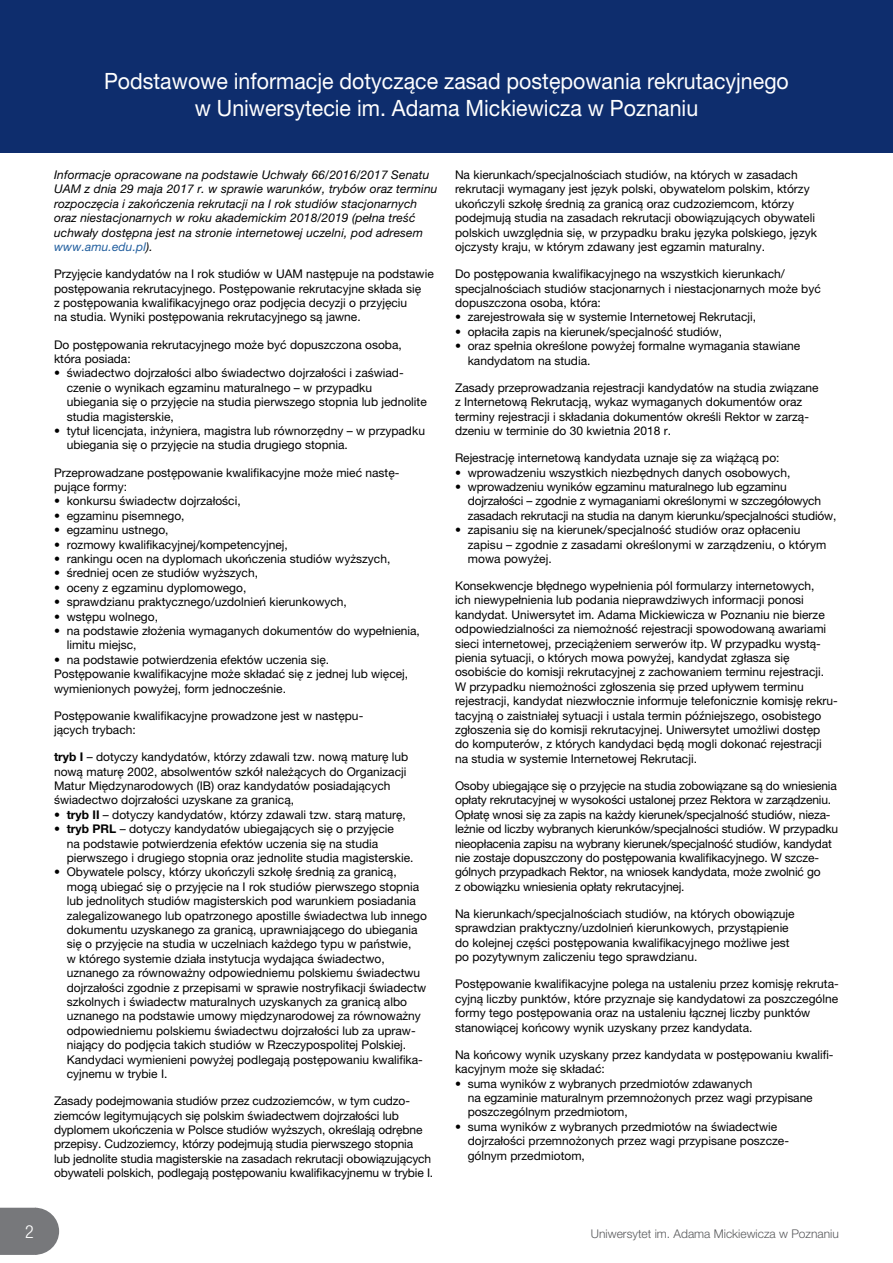
<style>
.page{position:relative;width:893px;height:1263px;background:#fff}
.page>*{position:absolute;margin:0;border:0;box-sizing:border-box;transform-origin:0 0}
.t1{font:22.5px/27px "Helvetica Neue LT Pro";color:#fff;text-align:center;scale:.95 1}
.t2{font:300 condensed 18px "Helvetica Neue LT Pro";color:#fff}
.t3{font:12px/14.4px "Helvetica Neue LT Pro";color:#000}
.t4{font:italic 12px/14.4px "Helvetica Neue LT Pro";letter-spacing:.01em;color:#000}
.t5{font:300 12px "Helvetica Neue LT Pro";color:#58595b}
.s1{color:#215e9e}
.s2{font-weight:700}
</style>
<div class="page">
<svg style="left:0;top:1208px;width:59px;height:47px;background:#828386"></svg>
<div style="left:0;top:0;width:893px;height:153px;background:#0e2d6d"></div>
<h1 class="t1" style="left:104px;top:67px;width:722px">Podstawowe informacje dotyczące zasad postępowania rekrutacyjnego w Uniwersytecie im. Adama Mickiewicza w Poznaniu</h1>
<p class="t4" style="left:54px;top:167px;width:385px">Informacje opracowane na podstawie Uchwały 66/2016/2017 Senatu UAM z dnia 29 maja 2017 r. w sprawie warunków, trybów oraz terminu rozpoczęcia i zakończenia rekrutacji na I rok studiów stacjonarnych oraz niestacjonarnych w roku akademickim 2018/2019 (pełna treść uchwały dostępna jest na stronie internetowej uczelni, pod adresem <span class="s1">www.amu.edu.pl</span>).</p>
<p class="t3" style="left:54px;top:267px;width:381px">Przyjęcie kandydatów na I rok studiów w UAM następuje na podstawie postępowania rekrutacyjnego. Postępowanie rekrutacyjne składa się<br>z postępowania kwalifikacyjnego oraz podjęcia decyzji o przyjęciu<br>na studia. Wyniki postępowania rekrutacyjnego są jawne.</p>
<p class="t3" style="left:54px;top:337px;width:349px">Do postępowania rekrutacyjnego może być dopuszczona osoba, która posiada:</p>
<p class="t3" style="left:67px;top:366px;width:361px;text-indent:-13px">• świadectwo dojrzałości albo świadectwo dojrzałości i zaświad&shy;czenie o wynikach egzaminu maturalnego – w przypadku ubiegania się o przyjęcie na studia pierwszego stopnia lub jednolite studia magisterskie,</p>
<p class="t3" style="left:67px;top:423px;width:360px;text-indent:-13px">• tytuł licencjata, inżyniera, magistra lub równorzędny – w przypadku ubiegania się o przyjęcie na studia drugiego stopnia.</p>
<p class="t3" style="left:54px;top:465px;width:347px">Przeprowadzane postępowanie kwalifikacyjne może mieć nastę&shy;pujące formy:</p>
<p class="t3" style="left:54px;top:494px;width:188px">• konkursu świadectw dojrzałości,</p>
<p class="t3" style="left:54px;top:508px;width:132px">• egzaminu pisemnego,</p>
<p class="t3" style="left:54px;top:522px;width:116px">• egzaminu ustnego,</p>
<p class="t3" style="left:54px;top:537px;width:235px">• rozmowy kwalifikacyjnej/kompetencyjnej,</p>
<p class="t3" style="left:54px;top:551px;width:338px">• rankingu ocen na dyplomach ukończenia studiów wyższych,</p>
<p class="t3" style="left:54px;top:566px;width:206px">• średniej ocen ze studiów wyższych,</p>
<p class="t3" style="left:54px;top:580px;width:194px">• oceny z egzaminu dyplomowego,</p>
<p class="t3" style="left:54px;top:594px;width:294px">• sprawdzianu praktycznego/uzdolnień kierunkowych,</p>
<p class="t3" style="left:54px;top:609px;width:106px">• wstępu wolnego,</p>
<p class="t3" style="left:67px;top:623px;width:355px;text-indent:-13px">• na podstawie złożenia wymaganych dokumentów do wypełnienia, limitu miejsc,</p>
<p class="t3" style="left:54px;top:652px;width:356px">• na podstawie potwierdzenia efektów uczenia się.<br>Postępowanie kwalifikacyjne może składać się z jednej lub więcej, wymienionych powyżej, form jednocześnie.</p>
<p class="t3" style="left:54px;top:708px;width:311px">Postępowanie kwalifikacyjne prowadzone jest w następu&shy;jących trybach:</p>
<p class="t3" style="left:54px;top:750px;width:356px"><span class="s2">tryb I</span> – dotyczy kandydatów, którzy zdawali tzw. nową maturę lub nową maturę 2002, absolwentów szkół należących do Organizacji Matur Międzynarodowych (IB) oraz kandydatów posiadających świadectwo dojrzałości uzyskane za granicą,</p>
<p class="t3" style="left:54px;top:807px;width:353px">• <span class="s2">tryb II</span> – dotyczy kandydatów, którzy zdawali tzw. starą maturę,</p>
<p class="t3" style="left:67px;top:822px;width:348px;text-indent:-13px">• <span class="s2">tryb PRL</span> – dotyczy kandydatów ubiegających się o przyjęcie<br>na podstawie potwierdzenia efektów uczenia się na studia pierwszego i drugiego stopnia oraz jednolite studia magisterskie.</p>
<p class="t3" style="left:67px;top:865px;width:362px;text-indent:-13px">• Obywatele polscy, którzy ukończyli szkołę średnią za granicą, mogą ubiegać się o przyjęcie na I rok studiów pierwszego stopnia lub jednolitych studiów magisterskich pod warunkiem posiadania zalegalizowanego lub opatrzonego apostille świadectwa lub innego dokumentu uzyskanego za granicą, uprawniającego do ubiegania się o przyjęcie na studia w uczelniach każdego typu w państwie,<br>w którego systemie działa instytucja wydająca świadectwo, uznanego za równoważny odpowiedniemu polskiemu świadectwu dojrzałości zgodnie z przepisami w sprawie nostryfikacji świadectw szkolnych i świadectw maturalnych uzyskanych za granicą albo uznanego na podstawie umowy międzynarodowej za równoważny odpowiedniemu polskiemu świadectwu dojrzałości lub za upraw&shy;niający do podjęcia takich studiów w Rzeczypospolitej Polskiej.<br>Kandydaci wymienieni powyżej podlegają postępowaniu kwalifika&shy;cyjnemu w trybie I.</p>
<p class="t3" style="left:54px;top:1093px;width:381px">Zasady podejmowania studiów przez cudzoziemców, w tym cudzo&shy;ziemców legitymujących się polskim świadectwem dojrzałości lub dyplomem ukończenia w Polsce studiów wyższych, określają odrębne przepisy. Cudzoziemcy, którzy podejmują studia pierwszego stopnia<br>lub jednolite studia magisterskie na zasadach rekrutacji obowiązujących obywateli polskich, podlegają postępowaniu kwalifikacyjnemu w trybie I.</p>
<p class="t3" style="left:455px;top:167px;width:363px">Na kierunkach/specjalnościach studiów, na których w zasadach rekrutacji wymagany jest język polski, obywatelom polskim, którzy ukończyli szkołę średnią za granicą oraz cudzoziemcom, którzy podejmują studia na zasadach rekrutacji obowiązujących obywateli polskich uwzględnia się, w przypadku braku języka polskiego, język ojczysty kraju, w którym zdawany jest egzamin maturalny.</p>
<p class="t3" style="left:455px;top:267px;width:367px">Do postępowania kwalifikacyjnego na wszystkich kierunkach/ specjalnościach studiów stacjonarnych i niestacjonarnych może być dopuszczona osoba, która:</p>
<p class="t3" style="left:455px;top:310px;width:303px">• zarejestrowała się w systemie Internetowej Rekrutacji,</p>
<p class="t3" style="left:455px;top:324px;width:269px">• opłaciła zapis na kierunek/specjalność studiów,</p>
<p class="t3" style="left:468px;top:339px;width:334px;text-indent:-13px">• oraz spełnia określone powyżej formalne wymagania stawiane kandydatom na studia.</p>
<p class="t3" style="left:455px;top:380px;width:365px">Zasady przeprowadzania rejestracji kandydatów na studia związane z Internetową Rekrutacją, wykaz wymaganych dokumentów oraz terminy rejestracji i składania dokumentów określi Rektor w zarzą&shy;dzeniu w terminie do 30 kwietnia 2018 r.</p>
<p class="t3" style="left:455px;top:450px;width:326px">Rejestrację internetową kandydata uznaje się za wiążącą po:</p>
<p class="t3" style="left:455px;top:465px;width:337px">• wprowadzeniu wszystkich niezbędnych danych osobowych,</p>
<p class="t3" style="left:468px;top:479px;width:370px;text-indent:-13px">• wprowadzeniu wyników egzaminu maturalnego lub egzaminu dojrzałości – zgodnie z wymaganiami określonymi w szczegółowych zasadach rekrutacji na studia na danym kierunku/specjalności studiów,</p>
<p class="t3" style="left:468px;top:522px;width:360px;text-indent:-13px">• zapisaniu się na kierunek/specjalność studiów oraz opłaceniu zapisu – zgodnie z zasadami określonymi w zarządzeniu, o którym mowa powyżej.</p>
<p class="t3" style="left:455px;top:578px;width:384px">Konsekwencje błędnego wypełnienia pól formularzy internetowych,<br>ich niewypełnienia lub podania nieprawdziwych informacji ponosi kandydat. Uniwersytet im. Adama Mickiewicza w Poznaniu nie bierze odpowiedzialności za niemożność rejestracji spowodowaną awariami sieci internetowej, przeciążeniem serwerów itp. W przypadku wystą&shy;pienia sytuacji, o których mowa powyżej, kandydat zgłasza się osobiście do komisji rekrutacyjnej z zachowaniem terminu rejestracji.<br>W przypadku niemożności zgłoszenia się przed upływem terminu rejestracji, kandydat niezwłocznie informuje telefonicznie komisję rekru&shy;tacyjną o zaistniałej sytuacji i ustala termin późniejszego, osobistego zgłoszenia się do komisji rekrutacyjnej. Uniwersytet umożliwi dostęp<br>do komputerów, z których kandydaci będą mogli dokonać rejestracji na studia w systemie Internetowej Rekrutacji.</p>
<p class="t3" style="left:455px;top:778px;width:385px">Osoby ubiegające się o przyjęcie na studia zobowiązane są do wniesienia opłaty rekrutacyjnej w wysokości ustalonej przez Rektora w zarządzeniu.<br>Opłatę wnosi się za zapis na każdy kierunek/specjalność studiów, nieza&shy;leżnie od liczby wybranych kierunków/specjalności studiów. W przypadku nieopłacenia zapisu na wybrany kierunek/specjalność studiów, kandydat nie zostaje dopuszczony do postępowania kwalifikacyjnego. W szcze&shy;gólnych przypadkach Rektor, na wniosek kandydata, może zwolnić go<br>z obowiązku wniesienia opłaty rekrutacyjnej.</p>
<p class="t3" style="left:455px;top:906px;width:341px">Na kierunkach/specjalnościach studiów, na których obowiązuje sprawdzian praktyczny/uzdolnień kierunkowych, przystąpienie do kolejnej części postępowania kwalifikacyjnego możliwe jest po pozytywnym zaliczeniu tego sprawdzianu.</p>
<p class="t3" style="left:455px;top:977px;width:385px">Postępowanie kwalifikacyjne polega na ustaleniu przez komisję rekruta&shy;cyjną liczby punktów, które przyznaje się kandydatowi za poszczególne formy tego postępowania oraz na ustaleniu łącznej liczby punktów stanowiącej końcowy wynik uzyskany przez kandydata.</p>
<p class="t3" style="left:455px;top:1047px;width:380px">Na końcowy wynik uzyskany przez kandydata w postępowaniu kwalifi&shy;kacyjnym może się składać:</p>
<p class="t3" style="left:468px;top:1076px;width:346px;text-indent:-13px">• suma wyników z wybranych przedmiotów zdawanych<br>na egzaminie maturalnym przemnożonych przez wagi przypisane poszczególnym przedmiotom,</p>
<p class="t3" style="left:468px;top:1119px;width:323px;text-indent:-13px">• suma wyników z wybranych przedmiotów na świadectwie dojrzałości przemnożonych przez wagi przypisane poszcze&shy;gólnym przedmiotom,</p>
<h2 class="t2" style="left:25px;top:1221px;width:10px">2</h2>
<p class="t5" style="left:591px;top:1226px;width:250px">Uniwersytet im. Adama Mickiewicza w Poznaniu</p>
</div>
